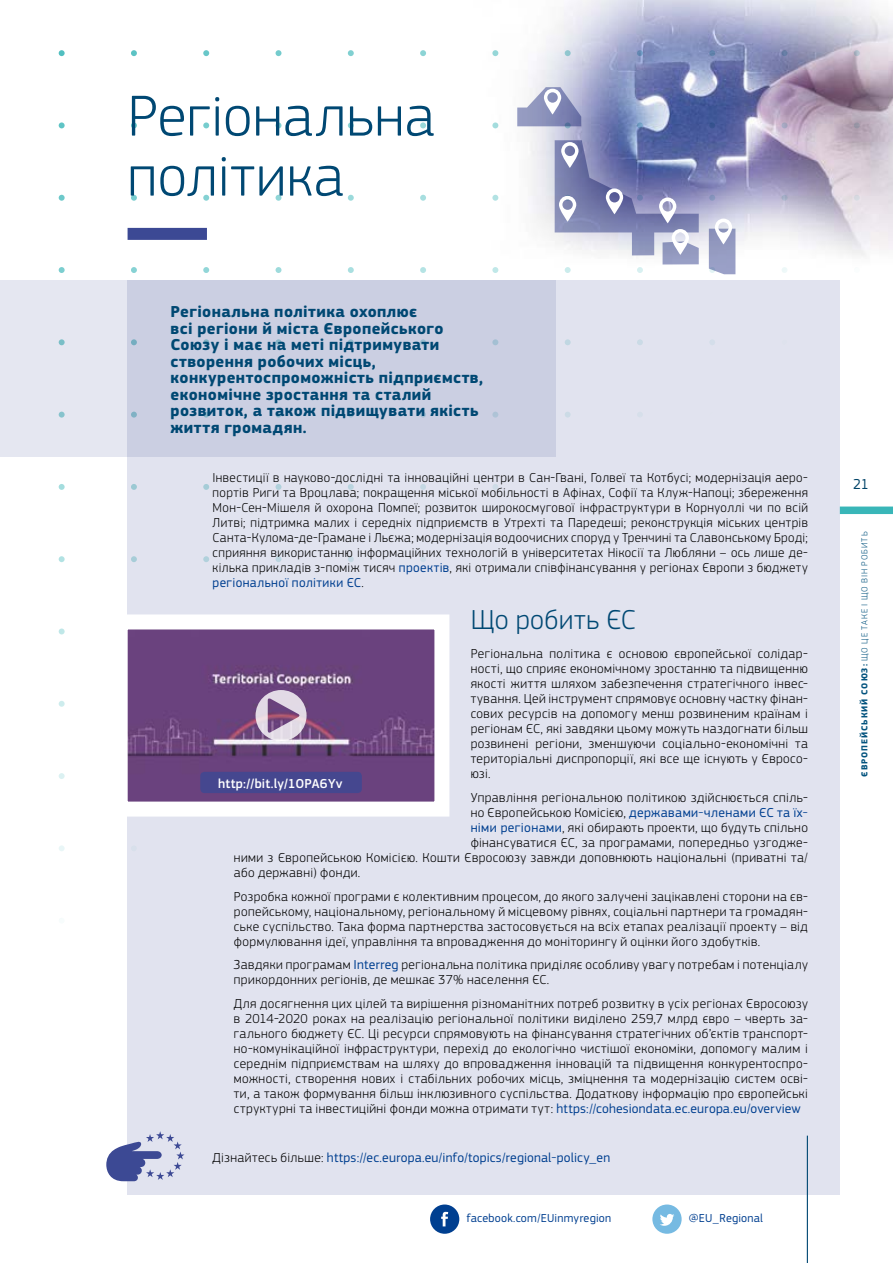
<style>
.page{position:relative;width:893px;height:1263px;background:#fff}
.page>*{position:absolute;margin:0;border:0;box-sizing:border-box;transform-origin:0 0}
.Titre{font:300 60px/60px "EC Square Sans Pro";letter-spacing:.01em;color:#004873}
.Sous-titre_texte{font:300 28.5px "EC Square Sans Pro";letter-spacing:.015em;color:#004873}
.Introduction{font:700 16.5px/16.5px "EC Square Sans Pro";letter-spacing:.025em;color:#004873}
.t1{font:15px "EC Square Sans Pro";color:#014368;scale:.95 1}
._02_Texte_KL_indent{font:300 13.5px/15px "EC Square Sans Pro";letter-spacing:.035em;color:#000;text-align:justify}
._02_Texte_KL__no_bas{font:300 13.5px/15px "EC Square Sans Pro";letter-spacing:.035em;color:#000;text-align:justify}
._02_Texte_KL__no_bas-2{font:13.5px "EC Square Sans Pro";letter-spacing:.015em;color:#003f90}
._02_Texte_KL_indent-2{font:13.5px "EC Square Sans Pro";letter-spacing:.03em;color:#003f90}
.folio_number{font:500 13.5px "EC Square Sans Pro";letter-spacing:.01em;color:#fff}
._02_Texte_KL__no_bas-3{font:12px "EC Square Sans Pro";letter-spacing:.015em;color:#003f90}
.t2{font:300 9px "EC Square Sans Pro";letter-spacing:.11em;color:#03537e}
.s1{font-weight:400;color:#003f90}
.s2{font-weight:300;color:#000}
.s3{font-weight:700}
</style>
<div class="page">
<div style="left:128px;top:281px;width:712px;height:914px;background:#e1e3ef"></div>
<div style="left:0;top:281px;width:556px;height:176px;background:linear-gradient(to right,#dfe1ed,#c3c8de)"></div>
<svg style="left:59px;top:50px;width:6px;height:6px"></svg>
<svg style="left:59px;top:122px;width:6px;height:6px"></svg>
<svg style="left:59px;top:195px;width:6px;height:6px"></svg>
<svg style="left:59px;top:267px;width:6px;height:6px"></svg>
<svg style="left:59px;top:339px;width:6px;height:6px"></svg>
<svg style="left:59px;top:412px;width:6px;height:6px"></svg>
<svg style="left:59px;top:484px;width:6px;height:6px"></svg>
<svg style="left:59px;top:556px;width:6px;height:6px"></svg>
<svg style="left:59px;top:628px;width:6px;height:6px"></svg>
<svg style="left:59px;top:701px;width:6px;height:6px"></svg>
<svg style="left:59px;top:773px;width:6px;height:6px"></svg>
<svg style="left:59px;top:845px;width:6px;height:6px"></svg>
<svg style="left:131px;top:50px;width:6px;height:6px"></svg>
<svg style="left:131px;top:122px;width:6px;height:6px"></svg>
<svg style="left:131px;top:195px;width:6px;height:6px"></svg>
<svg style="left:131px;top:267px;width:6px;height:6px"></svg>
<svg style="left:131px;top:339px;width:6px;height:6px"></svg>
<svg style="left:131px;top:412px;width:6px;height:6px"></svg>
<svg style="left:131px;top:484px;width:6px;height:6px"></svg>
<svg style="left:131px;top:556px;width:6px;height:6px"></svg>
<svg style="left:203px;top:50px;width:6px;height:6px"></svg>
<svg style="left:203px;top:122px;width:6px;height:6px"></svg>
<svg style="left:203px;top:195px;width:6px;height:6px"></svg>
<svg style="left:203px;top:267px;width:6px;height:6px"></svg>
<svg style="left:203px;top:339px;width:6px;height:6px"></svg>
<svg style="left:203px;top:412px;width:6px;height:6px"></svg>
<svg style="left:203px;top:484px;width:6px;height:6px"></svg>
<svg style="left:203px;top:556px;width:6px;height:6px"></svg>
<svg style="left:276px;top:50px;width:5px;height:6px"></svg>
<svg style="left:276px;top:122px;width:5px;height:6px"></svg>
<svg style="left:276px;top:195px;width:5px;height:6px"></svg>
<svg style="left:276px;top:267px;width:5px;height:6px"></svg>
<svg style="left:276px;top:339px;width:5px;height:6px"></svg>
<svg style="left:276px;top:412px;width:5px;height:6px"></svg>
<svg style="left:276px;top:484px;width:5px;height:6px"></svg>
<svg style="left:276px;top:556px;width:5px;height:6px"></svg>
<svg style="left:348px;top:339px;width:6px;height:6px"></svg>
<svg style="left:348px;top:412px;width:6px;height:6px"></svg>
<svg style="left:348px;top:484px;width:6px;height:6px"></svg>
<svg style="left:348px;top:556px;width:6px;height:6px"></svg>
<svg style="left:420px;top:339px;width:6px;height:6px"></svg>
<svg style="left:420px;top:412px;width:6px;height:6px"></svg>
<svg style="left:420px;top:484px;width:6px;height:6px"></svg>
<svg style="left:420px;top:556px;width:6px;height:6px"></svg>
<svg style="left:492px;top:339px;width:6px;height:6px"></svg>
<svg style="left:492px;top:412px;width:6px;height:6px"></svg>
<svg style="left:493px;top:484px;width:5px;height:6px"></svg>
<svg style="left:565px;top:339px;width:6px;height:6px"></svg>
<svg style="left:565px;top:412px;width:6px;height:6px"></svg>
<svg style="left:637px;top:339px;width:6px;height:6px"></svg>
<svg style="left:638px;top:412px;width:4px;height:5px"></svg>
<svg style="left:710px;top:340px;width:5px;height:5px"></svg>
<img style="left:492px;top:0;width:401px;height:275px">
<svg style="left:517px;top:87px;width:218px;height:187px"></svg>
<svg style="left:106px;top:1131px;width:78px;height:50px"></svg>
<div style="left:128px;top:228px;width:79px;height:12px;background:#3c4994"></div>
<svg style="left:652px;top:1204px;width:30px;height:30px"></svg>
<svg style="left:430px;top:1204px;width:29px;height:30px"></svg>
<hr style="left:807px;top:1135px;width:1px;height:128px;background:#004873">
<svg style="left:127px;top:607px;width:323px;height:217px;background:#9276a0"></svg>
<svg style="left:256px;top:690px;width:51px;height:51px"></svg>
<div style="left:200px;top:772px;width:162px;height:21px;background:#45478f;border-radius:4px"></div>
<div style="left:840px;top:506px;width:53px;height:8px;background:#39b6b8"></div>
<p class="Titre" style="left:128px;top:85px;width:309px">Регіональна політика</p>
<p class="Introduction" style="left:171px;top:304px;width:314px">Регіональна політика охоплює<br>всі регіони й міста Європейського<br>Союзу і має на меті підтримувати створення робочих місць, конкурентоспроможність підприємств, економічне зростання та сталий розвиток, а також підвищувати якість життя громадян.</p>
<p class="_02_Texte_KL__no_bas" style="left:213px;top:469px;width:597px">Інвестиції в науково-дослідні та інноваційні центри в Сан-Гвані, Голвеї та Котбусі; модернізація аеро&shy;портів Риги та Вроцлава; покращення міської мобільності в Афінах, Софії та Клуж-Напоці; збереження Мон-Сен-Мішеля й охорона Помпеї; розвиток широкосмугової інфраструктури в Корнуоллі чи по всій Литві; підтримка малих і середніх підприємств в Утрехті та Паредеші; реконструкція міських центрів Санта-Кулома-де-Грамане і Льєжа; модернізація водоочисних споруд у Тренчині та Славонському Броді; сприяння використанню інформаційних технологій в університетах Нікосії та Любляни – ось лише де&shy;кілька прикладів з-поміж тисяч <span class="s1">проектів</span>, які отримали співфінансування у регіонах Європи з бюджету <span class="s1">регіональної політики ЄС</span>.</p>
<p class="Sous-titre_texte" style="left:471px;top:602px;width:166px">Що робить ЄС</p>
<p class="_02_Texte_KL_indent" style="left:471px;top:646px;width:339px">Регіональна політика є основою європейської солідар&shy;ності, що сприяє економічному зростанню та підвищенню якості життя шляхом забезпечення стратегічного інвес&shy;тування. Цей інструмент спрямовує основну частку фінан&shy;сових ресурсів на допомогу менш розвиненим країнам і регіонам ЄС, які завдяки цьому можуть наздогнати більш розвинені регіони, зменшуючи соціально-економічні та територіальні диспропорції, які все ще існують у Євросо&shy;юзі.</p>
<p class="_02_Texte_KL_indent" style="left:471px;top:790px;width:339px">Управління регіональною політикою здійснюється спіль-</p>
<p class="_02_Texte_KL_indent-2" style="left:471px;top:805px;width:339px"><span class="s2">но Європейською Комісією,</span> державами-членами ЄС та їх-</p>
<p class="_02_Texte_KL_indent" style="left:471px;top:820px;width:339px"><span class="s1">німи регіонами</span>, які обирають проекти, що будуть спільно</p>
<p class="_02_Texte_KL_indent" style="left:471px;top:835px;width:339px">фінансуватися ЄС, за програмами, попередньо узгодже-</p>
<p class="_02_Texte_KL_indent" style="left:234px;top:850px;width:575px">ними з Європейською Комісією. Кошти Євросоюзу завжди доповнюють національні (приватні та/</p>
<p class="_02_Texte_KL_indent" style="left:234px;top:865px;width:128px">або державні) фонди.</p>
<p class="_02_Texte_KL_indent" style="left:234px;top:888px;width:576px">Розробка кожної програми є колективним процесом, до якого залучені зацікавлені сторони на єв&shy;ропейському, національному, регіональному й місцевому рівнях, соціальні партнери та громадян&shy;ське суспільство. Така форма партнерства застосовується на всіх етапах реалізації проекту – від формулювання ідеї, управління та впровадження до моніторингу й оцінки його здобутків.</p>
<p class="_02_Texte_KL_indent" style="left:234px;top:957px;width:576px">Завдяки програмам <span class="s1">Interreg</span> регіональна політика приділяє особливу увагу потребам і потенціалу прикордонних регіонів, де мешкає 37% населення ЄС.</p>
<p class="_02_Texte_KL_indent" style="left:234px;top:995px;width:576px">Для досягнення цих цілей та вирішення різноманітних потреб розвитку в усіх регіонах Євросоюзу в 2014-2020 роках на реалізацію регіональної політики виділено 259,7 млрд євро – чверть за&shy;гального бюджету ЄС. Ці ресурси спрямовують на фінансування стратегічних об’єктів транспорт&shy;но-комунікаційної інфраструктури, перехід до екологічно чистішої економіки, допомогу малим і середнім підприємствам на шляху до впровадження інновацій та підвищення конкурентоспро&shy;можності, створення нових і стабільних робочих місць, зміцнення та модернізацію систем осві&shy;ти, а також формування більш інклюзивного суспільства. Додаткову інформацію про європейські структурні та інвестиційні фонди можна отримати тут: <span class="s1">https://cohesiondata.ec.europa.eu/overview</span></p>
<p class="folio_number" style="left:218px;top:775px;width:126px">http://bit.ly/1OPA6Yv</p>
<p class="_02_Texte_KL__no_bas-2" style="left:213px;top:1149px;width:399px"><span class="s2">Дізнайтесь більше:</span> https://ec.europa.eu/info/topics/regional-policy_en</p>
<p class="_02_Texte_KL__no_bas-3" style="left:467px;top:1211px;width:146px">facebook.com/EUinmyregion</p>
<p class="_02_Texte_KL__no_bas-3" style="left:689px;top:1211px;width:76px">@EU_Regional</p>
<p class="t1" style="left:853px;top:475px;width:18px">21</p>
<p class="t2" style="left:859px;top:777px;width:247px;rotate:-90deg"><span class="s3">ЄВРОПЕЙСЬКИЙ СОЮЗ:</span> ЩО ЦЕ ТАКЕ І ЩО ВІН РОБИТЬ</p>
</div>
